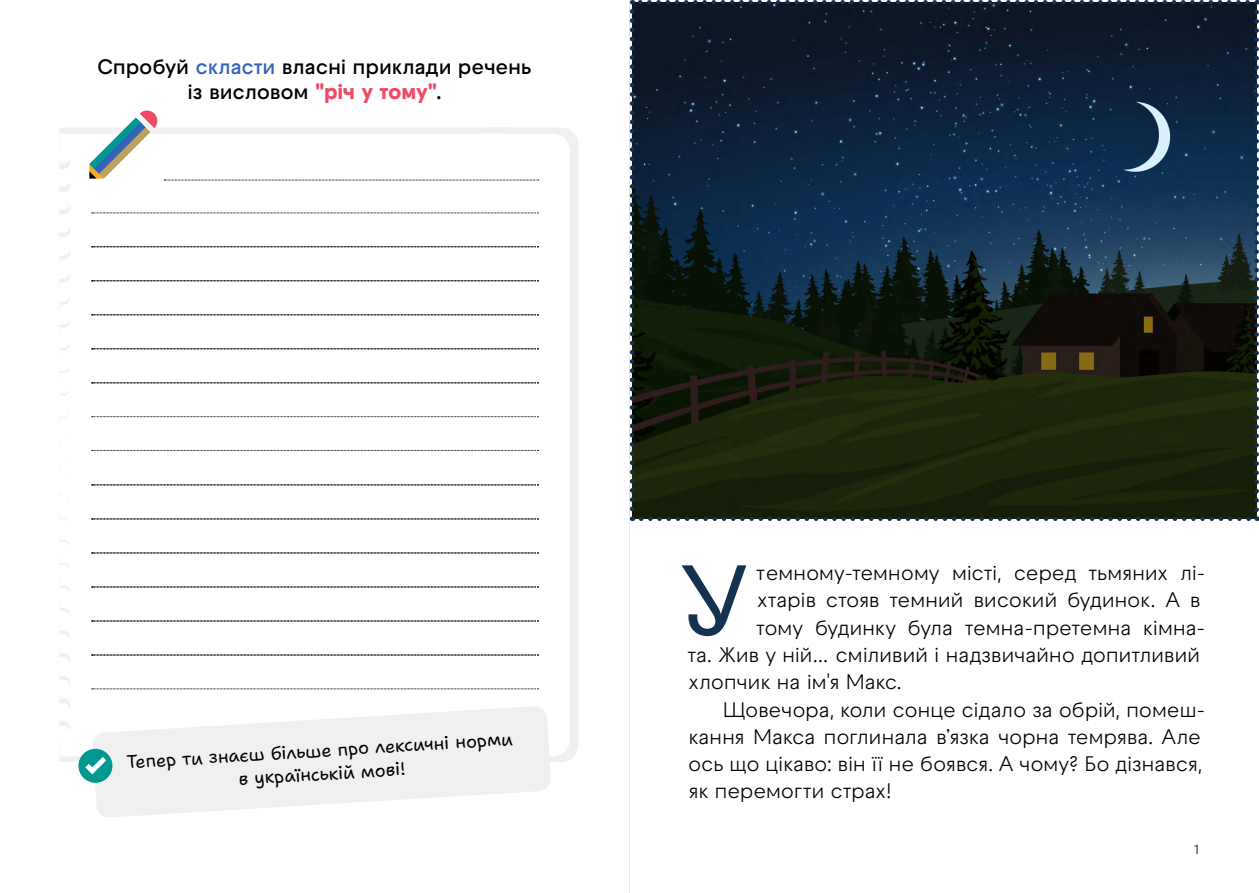
<style>
.page{position:relative;width:1259px;height:893px;background:#fff}
.page>*{position:absolute;margin:0;border:0;box-sizing:border-box;transform-origin:0 0}
.t1{font:99px "Kyiv Type Sans";color:#14324f}
.t2{font:21px "Raptor V3 Premium";letter-spacing:-.02em;color:#000}
.t3{font:600 21px/25.2px "Raptor V3 Premium";letter-spacing:-.01em;color:#000;text-align:center}
.t4{font:18px/23.4px "Shantell Sans";color:#000;text-align:center}
.t5{font:13.5px "Raptor V3 Premium";color:#000}
.s1{color:#3162be}
.s2{font-weight:900;color:#ef4b67}
</style>
<div class="page">
<div style="left:472px;top:128px;width:106px;height:634px;background:#f0f0f0;border-radius:17px"></div>
<div style="left:465px;top:134px;width:105px;height:622px;background:#fff;border-radius:17px"></div>
<svg style="left:60px;top:134px;width:442px;height:622px"></svg>
<svg style="left:89px;top:110px;width:69px;height:69px"></svg>
<svg style="left:92px;top:706px;width:459px;height:111px;fill:#f0f0f0"></svg>
<div style="left:78px;top:749px;width:34px;height:34px;background:#009891;border-radius:50%"></div>
<svg style="left:85px;top:757px;width:21px;height:17px"></svg>
<svg style="left:92px;top:688px;width:446px;height:1px"></svg>
<svg style="left:92px;top:213px;width:446px;height:1px"></svg>
<svg style="left:92px;top:246px;width:446px;height:2px"></svg>
<svg style="left:92px;top:280px;width:446px;height:2px"></svg>
<svg style="left:92px;top:314px;width:446px;height:2px"></svg>
<svg style="left:92px;top:348px;width:446px;height:2px"></svg>
<svg style="left:92px;top:382px;width:446px;height:2px"></svg>
<svg style="left:92px;top:484px;width:446px;height:2px"></svg>
<svg style="left:92px;top:518px;width:446px;height:2px"></svg>
<svg style="left:92px;top:552px;width:446px;height:2px"></svg>
<svg style="left:92px;top:586px;width:446px;height:2px"></svg>
<svg style="left:92px;top:620px;width:446px;height:2px"></svg>
<svg style="left:92px;top:654px;width:446px;height:2px"></svg>
<svg style="left:164px;top:180px;width:375px;height:1px"></svg>
<svg style="left:92px;top:450px;width:446px;height:1px"></svg>
<svg style="left:92px;top:416px;width:446px;height:1px"></svg>
<img style="left:632px;top:2px;width:624px;height:517px">
<svg style="left:630px;top:11px;width:4px;height:510px"></svg>
<svg style="left:641px;top:516px;width:616px;height:5px"></svg>
<svg style="left:1254px;top:0;width:5px;height:510px"></svg>
<svg style="left:632px;top:0;width:615px;height:5px"></svg>
<hr style="left:629px;top:0;width:1px;height:893px;background:#000">
<p class="t3" style="left:97px;top:53px;width:436px">Спробуй <span class="s1">скласти</span> власні приклади речень із висловом <span class="s2">"річ у тому"</span>.</p>
<p class="t4" style="left:126px;top:752px;width:388px;rotate:-4deg">Тепер ти знаєш більше про лексичні норми в українській мові!</p>
<h1 class="t1" style="left:680px;top:533px;width:69px">У</h1>
<p class="t2" style="left:756px;top:558px;width:451px">темному-темному місті, серед тьмяних лі-</p>
<p class="t2" style="left:757px;top:585px;width:445px">хтарів стояв темний високий будинок. А в</p>
<p class="t2" style="left:756px;top:612px;width:451px">тому будинку була темна-претемна кімна-</p>
<p class="t2" style="left:687px;top:640px;width:514px">та. Жив у ній… сміливий і надзвичайно допитливий</p>
<p class="t2" style="left:688px;top:667px;width:215px">хлопчик на ім'я Макс.</p>
<p class="t2" style="left:723px;top:694px;width:484px">Щовечора, коли сонце сідало за обрій, помеш-</p>
<p class="t2" style="left:688px;top:722px;width:514px">кання Макса поглинала в’язка чорна темрява. Але</p>
<p class="t2" style="left:688px;top:749px;width:516px">ось що цікаво: він її не боявся. А чому? Бо дізнався,</p>
<p class="t2" style="left:688px;top:776px;width:205px">як перемогти страх!</p>
<p class="t5" style="left:1194px;top:839px;width:6px">1</p>
</div>
